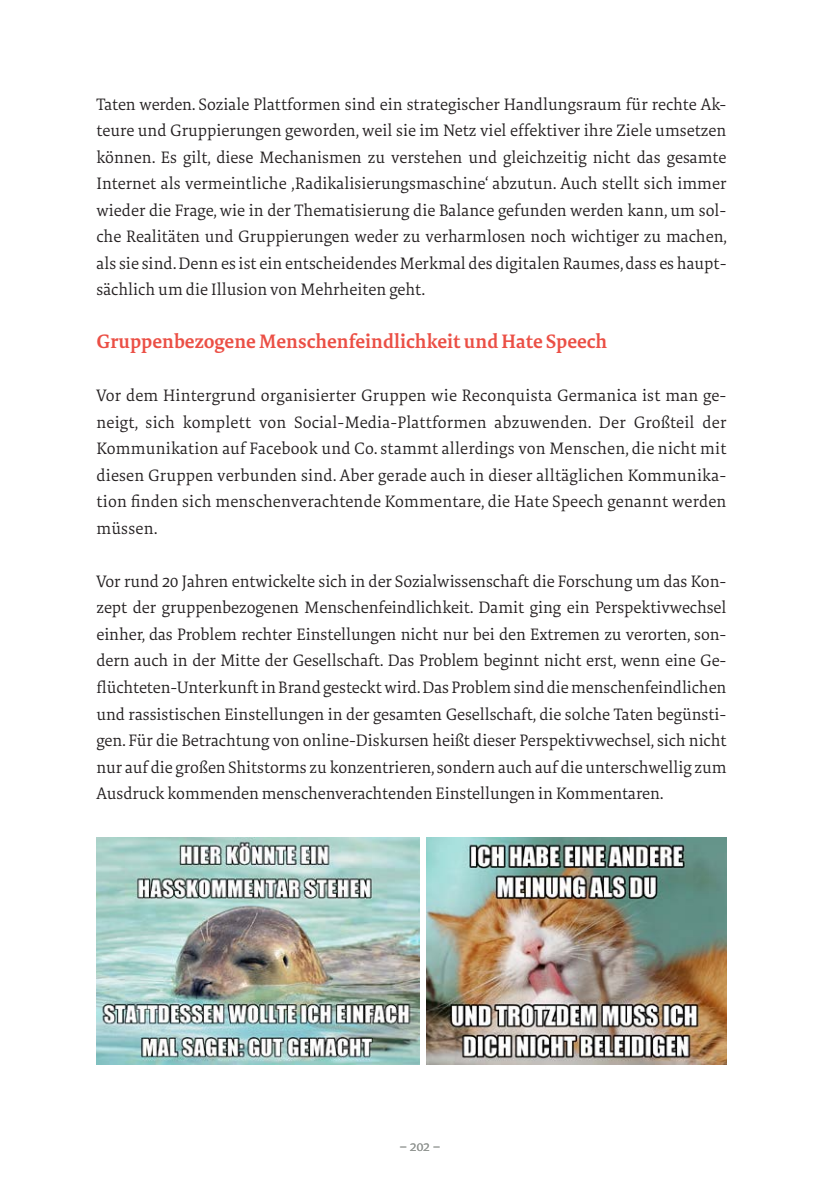
<style>
.page{position:relative;width:840px;height:1191px;background:#fff}
.page>*{position:absolute;margin:0;border:0;box-sizing:border-box;transform-origin:0 0}
.t1{font:600 20px "Tundra OT";color:#eb4f45}
.t2{font:300 17px/26.6px "Tundra OT";color:#231f20;text-align:justify}
.t3{font:300 14px "Tundra OT";color:#939794}
</style>
<div class="page">
<img style="left:96px;top:838px;width:324px;height:226px">
<img style="left:426px;top:838px;width:300px;height:226px">
<p class="t2" style="left:96px;top:91px;width:632px">Taten werden. Soziale Plattformen sind ein strategischer Handlungsraum für rechte Ak&shy;teure und Gruppierungen geworden, weil sie im Netz viel effektiver ihre Ziele umsetzen können. Es gilt, diese Mechanismen zu verstehen und gleichzeitig nicht das gesamte Internet als vermeintliche ‚Radikalisierungsmaschine‘ abzutun. Auch stellt sich immer wieder die Frage, wie in der Thematisierung die Balance gefunden werden kann, um sol&shy;che Realitäten und Gruppierungen weder zu verharmlosen noch wichtiger zu machen, als sie sind. Denn es ist ein entscheidendes Merkmal des digitalen Raumes, dass es haupt&shy;sächlich um die Illusion von Mehrheiten geht.</p>
<p class="t1" style="left:96px;top:330px;width:512px">Gruppenbezogene Menschenfeindlichkeit und Hate Speech</p>
<p class="t2" style="left:96px;top:383px;width:631px">Vor dem Hintergrund organisierter Gruppen wie Reconquista Germanica ist man ge&shy;neigt, sich komplett von Social-Media-Plattformen abzuwenden. Der Großteil der Kommunikation auf Facebook und Co. stammt allerdings von Menschen, die nicht mit diesen Gruppen verbunden sind. Aber gerade auch in dieser alltäglichen Kommunika&shy;tion finden sich menschenverachtende Kommentare, die Hate Speech genannt werden müssen.</p>
<p class="t2" style="left:96px;top:568px;width:631px">Vor rund 20 Jahren entwickelte sich in der Sozialwissenschaft die Forschung um das Kon&shy;zept der gruppenbezogenen Menschenfeindlichkeit. Damit ging ein Perspektivwechsel einher, das Problem rechter Einstellungen nicht nur bei den Extremen zu verorten, son&shy;dern auch in der Mitte der Gesellschaft. Das Problem beginnt nicht erst, wenn eine Ge&shy;flüchteten-Unterkunft in Brand gesteckt wird. Das Problem sind die menschenfeindlichen und rassistischen Einstellungen in der gesamten Gesellschaft, die solche Taten begünsti&shy;gen. Für die Betrachtung von online-Diskursen heißt dieser Perspektivwechsel, sich nicht nur auf die großen Shitstorms zu konzentrieren, sondern auch auf die unterschwellig zum Ausdruck kommenden menschenverachtenden Einstellungen in Kommentaren.</p>
<p class="t3" style="left:399px;top:1138px;width:43px">– 202 –</p>
</div>
